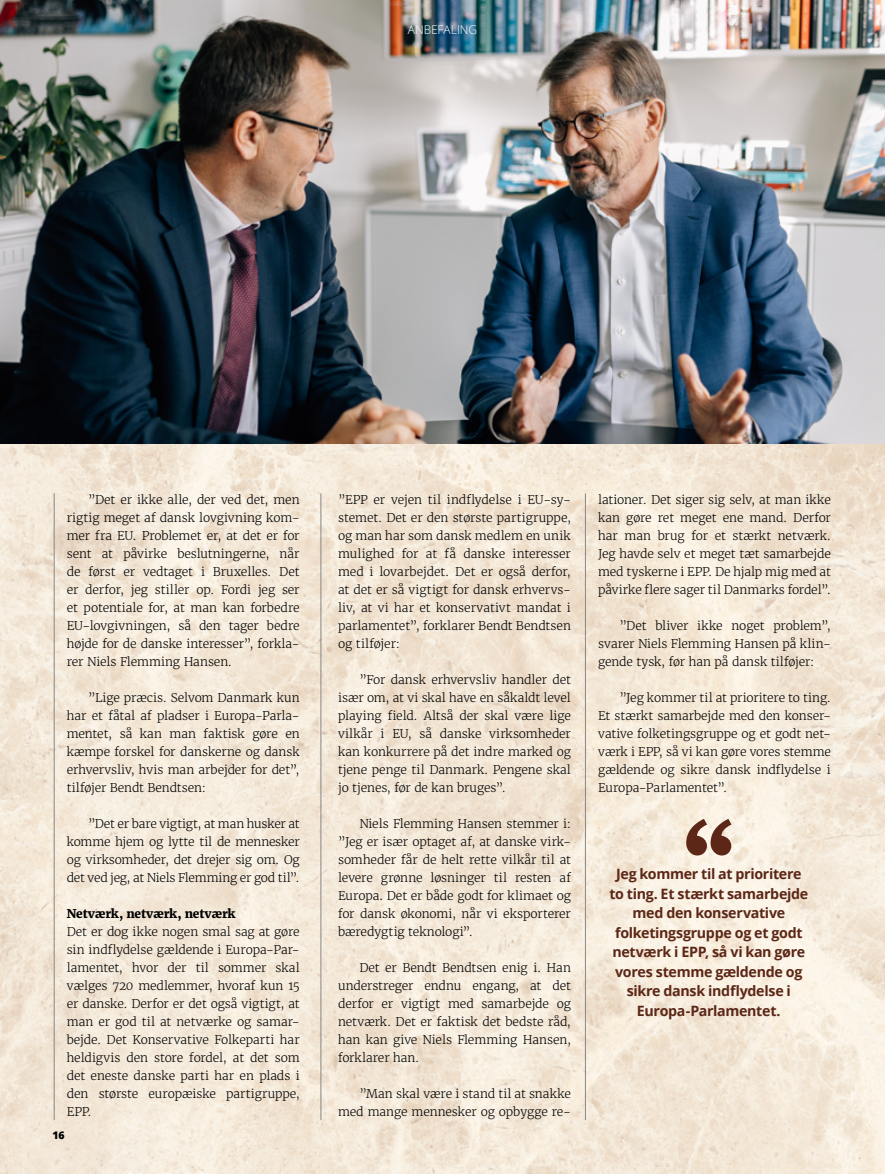
<style>
.page{position:relative;width:885px;height:1174px;background:#fff}
.page>*{position:absolute;margin:0;border:0;box-sizing:border-box;transform-origin:0 0}
.t1{font:700 14.25px/19.5px "Open Sans";letter-spacing:-.02em;color:#5c2717;text-align:center}
.t2{font:300 12px/18px "Merriweather";letter-spacing:-.01em;color:#000;text-align:justify}
.t3{font:800 12px "Merriweather";letter-spacing:-.01em;color:#000}
.t4{font:300 12px "Open Sans";letter-spacing:-.005em;color:#fff}
.t5{font:800 10.5px "Open Sans";color:#000}
</style>
<div class="page">
<img style="left:0;top:443px;width:884px;height:731px">
<hr style="left:54px;top:493px;width:1px;height:627px;background:#878786">
<hr style="left:585px;top:493px;width:1px;height:627px;background:#878786">
<hr style="left:320px;top:493px;width:1px;height:627px;background:#878786">
<img style="left:0;top:0;width:884px;height:443px">
<svg style="left:686px;top:819px;width:45px;height:36px;background:#9c796a"></svg>
<p class="t4" style="left:407px;top:21px;width:71px">ANBEFALING</p>
<p class="t2" style="left:67px;top:491px;width:234px;text-indent:21px">”Det er ikke alle, der ved det, men rigtig meget af dansk lovgivning kom&shy;mer fra EU. Problemet er, at det er for sent at påvirke beslutningerne, når de først er vedtaget i Bruxelles. Det er derfor, jeg stiller op. Fordi jeg ser et potentiale for, at man kan forbedre EU-lovgivningen, så den tager bedre højde for de danske interesser”, forkla&shy;rer Niels Flemming Hansen.</p>
<p class="t2" style="left:67px;top:689px;width:234px;text-indent:21px">”Lige præcis. Selvom Danmark kun har et fåtal af pladser i Europa-Parla&shy;mentet, så kan man faktisk gøre en kæmpe forskel for danskerne og dansk erhvervsliv, hvis man arbejder for det”, tilføjer Bendt Bendtsen:</p>
<p class="t2" style="left:67px;top:815px;width:234px;text-indent:21px">”Det er bare vigtigt, at man husker at komme hjem og lytte til de mennesker og virksomheder, det drejer sig om. Og det ved jeg, at Niels Flemming er god til”.</p>
<p class="t3" style="left:67px;top:906px;width:170px">Netværk, netværk, netværk</p>
<p class="t2" style="left:67px;top:923px;width:234px">Det er dog ikke nogen smal sag at gøre sin indflydelse gældende i Europa-Par&shy;lamentet, hvor der til sommer skal vælges 720 medlemmer, hvoraf kun 15 er danske. Derfor er det også vigtigt, at man er god til at netværke og samar&shy;bejde. Det Konservative Folkeparti har heldigvis den store fordel, at det som det eneste danske parti har en plads i den største europæiske partigruppe, EPP.</p>
<p class="t5" style="left:52px;top:1127px;width:14px">16</p>
<p class="t2" style="left:338px;top:491px;width:234px">”EPP er vejen til indflydelse i EU-sy&shy;stemet. Det er den største partigruppe, og man har som dansk medlem en unik mulighed for at få danske interesser med i lovarbejdet. Det er også derfor, at det er så vigtigt for dansk erhvervs&shy;liv, at vi har et konservativt mandat i parlamentet”, forklarer Bendt Bendtsen og tilføjer:</p>
<p class="t2" style="left:338px;top:671px;width:234px;text-indent:21px">”For dansk erhvervsliv handler det især om, at vi skal have en såkaldt level playing field. Altså der skal være lige vilkår i EU, så danske virksomheder kan konkurrere på det indre marked og tjene penge til Danmark. Pengene skal jo tjenes, før de kan bruges”.</p>
<p class="t2" style="left:338px;top:815px;width:234px;text-indent:21px">Niels Flemming Hansen stemmer i: ”Jeg er især optaget af, at danske virk&shy;somheder får de helt rette vilkår til at levere grønne løsninger til resten af Europa. Det er både godt for klimaet og for dansk økonomi, når vi eksporterer bæredygtig teknologi”.</p>
<p class="t2" style="left:338px;top:959px;width:234px;text-indent:21px">Det er Bendt Bendtsen enig i. Han understreger endnu engang, at det derfor er vigtigt med samarbejde og netværk. Det er faktisk det bedste råd, han kan give Niels Flemming Hansen, forklarer han.</p>
<p class="t2" style="left:338px;top:1085px;width:234px;text-align:right">”Man skal være i stand til at snakke med mange mennesker og opbygge re-</p>
<p class="t2" style="left:598px;top:491px;width:234px">lationer. Det siger sig selv, at man ikke kan gøre ret meget ene mand. Derfor har man brug for et stærkt netværk.<br>Jeg havde selv et meget tæt samarbejde med tyskerne i EPP. De hjalp mig med at påvirke flere sager til Danmarks fordel”.</p>
<p class="t2" style="left:598px;top:617px;width:234px;text-indent:21px">”Det bliver ikke noget problem”, svarer Niels Flemming Hansen på klin&shy;gende tysk, før han på dansk tilføjer:</p>
<p class="t2" style="left:598px;top:689px;width:234px;text-indent:21px">”Jeg kommer til at prioritere to ting.<br>Et stærkt samarbejde med den konser&shy;vative folketingsgruppe og et godt net&shy;værk i EPP, så vi kan gøre vores stemme gældende og sikre dansk indflydelse i Europa-Parlamentet”.</p>
<p class="t1" style="left:609px;top:864px;width:200px">Jeg kommer til at prioritere to ting. Et stærkt samarbejde med den konservative folketingsgruppe og et godt netværk i EPP, så vi kan gøre vores stemme gældende og sikre dansk indflydelse i<br>Europa-Parlamentet.</p>
</div>
